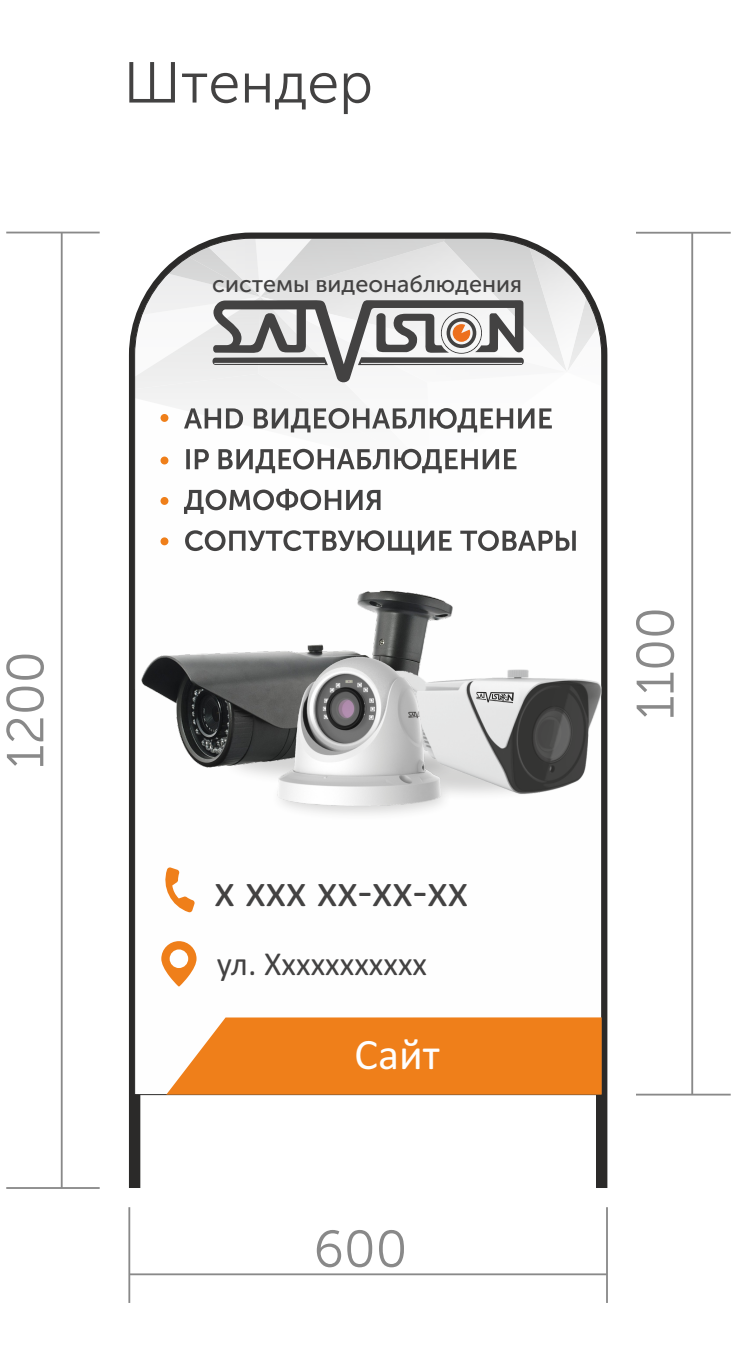
<style>
.page{position:relative;width:737px;height:1365px;background:#fff}
.page>*{position:absolute;margin:0;border:0;box-sizing:border-box;transform-origin:0 0}
.t1{font:57.57px "Museo Sans Cyrl 300";color:#434242}
.t2{font:52.59px "Museo Sans Cyrl 300";color:#898989}
.t3{font:51.8px "Museo Sans Cyrl 300";color:#898989}
.t4{font:51.45px "Museo Sans Cyrl 300";color:#898989}
.t5{font:46.99px "Calibri";color:#434242}
.t6{font:43.84px "Calibri";color:#fefefe}
.t7{font:33.6px "Calibri";color:#434242}
.t8{font:23.36px "Museo Sans Cyrl 500";color:#434242}
</style>
<div class="page">
<hr style="left:129px;top:1273px;width:478px;height:1px;background:#898989">
<hr style="left:129px;top:1206px;width:1px;height:96px;background:#898989">
<hr style="left:606px;top:1206px;width:1px;height:96px;background:#898989">
<hr style="left:60px;top:232px;width:3px;height:955px;background:#898989">
<hr style="left:6px;top:232px;width:94px;height:1px;background:#898989">
<hr style="left:6px;top:1187px;width:94px;height:1px;background:#898989">
<hr style="left:691px;top:233px;width:2px;height:861px;background:#898989">
<hr style="left:636px;top:232px;width:94px;height:1px;background:#898989">
<hr style="left:636px;top:1094px;width:94px;height:1px;background:#898989">
<svg style="left:129px;top:232px;width:478px;height:955px"></svg>
<svg style="left:134px;top:238px;width:468px;height:856px"></svg>
<svg style="left:135px;top:238px;width:466px;height:233px"></svg>
<svg style="left:184px;top:408px;width:392px;height:146px"></svg>
<div style="left:160px;top:414px;width:8px;height:8px;background:#ef7f1a;border-radius:50%"></div>
<div style="left:160px;top:456px;width:8px;height:8px;background:#ef7f1a;border-radius:50%"></div>
<div style="left:160px;top:497px;width:8px;height:8px;background:#ef7f1a;border-radius:50%"></div>
<div style="left:160px;top:537px;width:8px;height:8px;background:#ef7f1a;border-radius:50%"></div>
<svg style="left:166px;top:1017px;width:435px;height:77px;background:#f0882b"></svg>
<div style="left:171px;top:932px;width:396px;height:5px;background:#fefefe"></div>
<svg style="left:161px;top:867px;width:34px;height:45px"></svg>
<svg style="left:161px;top:941px;width:35px;height:45px"></svg>
<img style="left:219px;top:773px;width:50px;height:15px">
<img style="left:137px;top:586px;width:320px;height:187px">
<img style="left:454px;top:795px;width:94px;height:12px">
<img style="left:269px;top:772px;width:185px;height:50px">
<img style="left:445px;top:668px;width:156px;height:127px">
<svg style="left:476px;top:691px;width:38px;height:12px"></svg>
<img style="left:272px;top:646px;width:173px;height:172px">
<h1 class="t1" style="left:123px;top:59px;width:251px">Штендер</h1>
<p class="t8" style="left:212px;top:274px;width:311px">системы видеонаблюдения</p>
<h3 class="t3" style="left:4px;top:768px;width:119px;rotate:-90deg">1200</h3>
<h3 class="t5" style="left:214px;top:871px;width:255px">х ххх хх-хх-хх</h3>
<h3 class="t7" style="left:217px;top:949px;width:212px">ул. Ххххххххххх</h3>
<h3 class="t6" style="left:354px;top:1036px;width:87px">Сайт</h3>
<h3 class="t4" style="left:313px;top:1227px;width:95px">600</h3>
<h2 class="t2" style="left:634px;top:719px;width:114px;rotate:-90deg">1100</h2>
</div>
